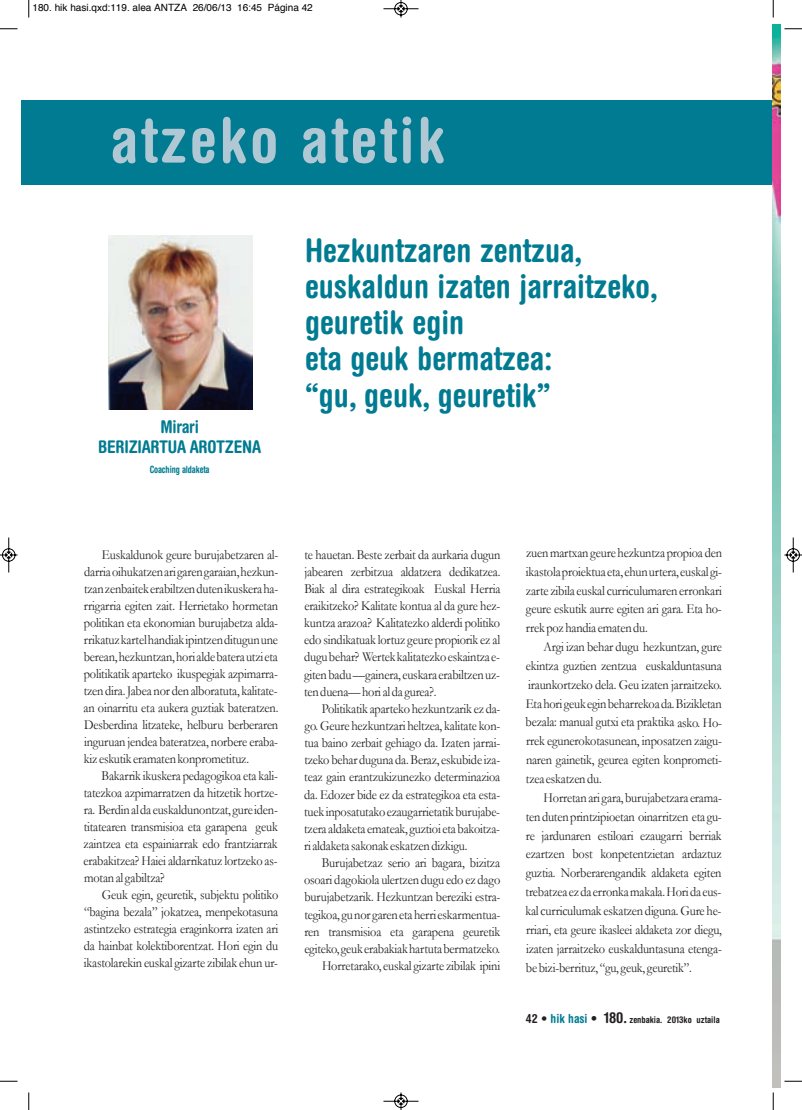
<style>
.page{position:relative;width:802px;height:1110px;background:#fff}
.page>*{position:absolute;margin:0;border:0;box-sizing:border-box;transform-origin:0 0}
.t1{font:700 condensed 62.5px "Helvetica Rounded";letter-spacing:.05em;color:#b0c8d3}
.t2{font:700 condensed 32.5px/36.2px "Helvetica Rounded";color:#007b91}
.t3{font:700 condensed 17.5px/20px "Helvetica Rounded";letter-spacing:-.015em;color:#007b91;text-align:center}
.t4{font:13.75px/17px "Garamond";letter-spacing:-.015em;color:#231f20;text-align:justify;scale:.9 1}
.t5{font:10px "Helvetica";color:#000}
.t6{font:700 condensed 10px "Helvetica Rounded";letter-spacing:-.015em;color:#007b91;scale:.9 1}
.t7{font:700 condensed 9.25px "Helvetica Rounded";color:#231f20}
.s1{font-size:12.5px}
.s2{font-size:12.5px;color:#007b91}
.s3{font-size:13px}
.s4{font-size:15px}
</style>
<div class="page">
<div style="left:22px;top:100px;width:751px;height:85px;background:#007b91"></div>
<img style="left:109px;top:235px;width:144px;height:175px">
<img style="left:773px;top:25px;width:7px;height:1063px">
<svg style="left:28px;top:0;width:2px;height:18px"></svg>
<svg style="left:0;top:28px;width:18px;height:2px"></svg>
<svg style="left:773px;top:0;width:1px;height:18px"></svg>
<svg style="left:784px;top:28px;width:18px;height:2px"></svg>
<svg style="left:28px;top:1092px;width:2px;height:18px"></svg>
<svg style="left:0;top:1081px;width:18px;height:1px"></svg>
<svg style="left:773px;top:1092px;width:1px;height:18px"></svg>
<svg style="left:784px;top:1081px;width:18px;height:1px"></svg>
<svg style="left:383px;top:0;width:36px;height:18px"></svg>
<svg style="left:383px;top:1092px;width:36px;height:18px"></svg>
<svg style="left:0;top:537px;width:18px;height:36px"></svg>
<svg style="left:784px;top:537px;width:18px;height:36px"></svg>
<p class="t5" style="left:32px;top:4px;width:282px">180. hik hasi.qxd:119. alea ANTZA 26/06/13 16:45 Página 42</p>
<h1 class="t1" style="left:110px;top:118px;width:336px">atzeko atetik</h1>
<p class="t3" style="left:98px;top:419px;width:164px">Mirari<br>BERIZIARTUA AROTZENA</p>
<p class="t6" style="left:150px;top:466px;width:68px">Coaching aldaketa</p>
<h2 class="t2" style="left:305px;top:235px;width:354px">Hezkuntzaren zentzua, euskaldun izaten jarraitzeko, geuretik egin<br>eta geuk bermatzea:<br>“gu, geuk, geuretik”</h2>
<p class="t4" style="left:84px;top:547px;width:218px;text-indent:18px">Euskaldunok geure burujabetzaren al&shy;darria oihukatzen ari garen garaian, hezkun&shy;tzan zenbaitek erabiltzen duten ikuskera ha&shy;rrigarria egiten zait. Herrietako hormetan politikan eta ekonomian burujabetza alda&shy;rrikatuz kartel handiak ipintzen ditugun une berean, hezkuntzan, hori alde batera utzi eta politikatik aparteko ikuspegiak azpimarra&shy;tzen dira. Jabea nor den alboratuta, kalitate&shy;an oinarritu eta aukera guztiak bateratzen.<br>Desberdina litzateke, helburu berberaren inguruan jendea bateratzea, norbere eraba&shy;kiz eskutik eramaten konprometituz.</p>
<p class="t4" style="left:83px;top:768px;width:218px;text-indent:18px">Bakarrik ikuskera pedagogikoa eta kali&shy;tatezkoa azpimarratzen da hitzetik hortze&shy;ra. Berdin al da euskaldunontzat, gure iden&shy;titatearen transmisioa eta garapena geuk zaintzea eta espainiarrak edo frantziarrak erabakitzea? Haiei aldarrikatuz lortzeko as&shy;motan al gabiltza?</p>
<p class="t4" style="left:84px;top:887px;width:217px;text-indent:18px">Geuk egin, geuretik, subjektu politiko “bagina bezala” jokatzea, menpekotasuna astintzeko estrategia eraginkorra izaten ari da hainbat kolektiborentzat. Hori egin du ikastolarekin euskal gizarte zibilak ehun ur-</p>
<p class="t4" style="left:304px;top:546px;width:220px">te hauetan. Beste zerbait da aurkaria dugun jabearen zerbitzua aldatzera dedikatzea.<br>Biak al dira estrategikoak Euskal Herria eraikitzeko? Kalitate kontua al da gure hez&shy;kuntza arazoa? Kalitatezko alderdi politiko edo sindikatuak lortuz geure propiorik ez al dugu behar? Wertek kalitatezko eskaintza e&shy;giten badu —gainera, euskara erabiltzen uz&shy;ten duena— hori al da gurea?.</p>
<p class="t4" style="left:304px;top:700px;width:220px;text-indent:18px">Politikatik aparteko hezkuntzarik ez da&shy;go. Geure hezkuntzari heltzea, kalitate kon&shy;tua baino zerbait gehiago da. Izaten jarrai&shy;tzeko behar duguna da. Beraz, eskubide iza&shy;teaz gain erantzukizunezko determinazioa da. Edozer bide ez da estrategikoa eta esta&shy;tuek inposatutako ezaugarrietatik burujabe&shy;tzera aldaketa emateak, guztioi eta bakoitza&shy;ri aldaketa sakonak eskatzen dizkigu.</p>
<p class="t4" style="left:304px;top:854px;width:220px;text-align:right">Burujabetzaz serio ari bagara, bizitza osoari dagokiola ulertzen dugu edo ez dago burujabetzarik. Hezkuntzan bereziki estra&shy;tegikoa, gu nor garen eta herri eskarmentua&shy;ren transmisioa eta garapena geuretik egiteko, geuk erabakiak hartuta bermatzeko.<br>Horretarako, euskal gizarte zibilak ipini</p>
<p class="t4" style="left:526px;top:543px;width:219px;line-height:18.9px">zuen martxan geure hezkuntza propioa den ikastola proiektua eta, ehun urtera, euskal gi&shy;zarte zibila euskal curriculumaren erronkari geure eskutik aurre egiten ari gara. Eta ho&shy;rrek poz handia ematen du.</p>
<p class="t4" style="left:525px;top:637px;width:220px;line-height:18.9px;text-indent:18px">Argi izan behar dugu hezkuntzan, gure ekintza guztien zentzua euskalduntasuna iraunkortzeko dela. Geu izaten jarraitzeko.<br>Eta hori geuk egin beharrekoa da. Bizikletan bezala: manual gutxi eta praktika asko. Ho&shy;rrek egunerokotasunean, inposatzen zaigu&shy;naren gainetik, geurea egiten konprometi&shy;tzea eskatzen du.</p>
<p class="t4" style="left:525px;top:788px;width:220px;line-height:18.9px;text-indent:18px">Horretan ari gara, burujabetzara erama&shy;ten duten printzipioetan oinarritzen eta gu&shy;re jardunaren estiloari ezaugarri berriak ezartzen bost konpetentzietan ardaztuz guztia. Norberarengandik aldaketa egiten trebatzea ez da erronka makala. Hori da eus&shy;kal curriculumak eskatzen diguna. Gure he&shy;rriari, eta geure ikasleei aldaketa zor diegu, izaten jarraitzeko euskalduntasuna etenga&shy;be bizi-berrituz, “gu, geuk, geuretik”.</p>
<p class="t7" style="left:526px;top:1017px;width:195px"><span class="s1">42 •</span> <span class="s2">hik hasi</span> <span class="s3">•</span> <span class="s4">180.</span> zenbakia. 2013ko uztaila</p>
</div>
